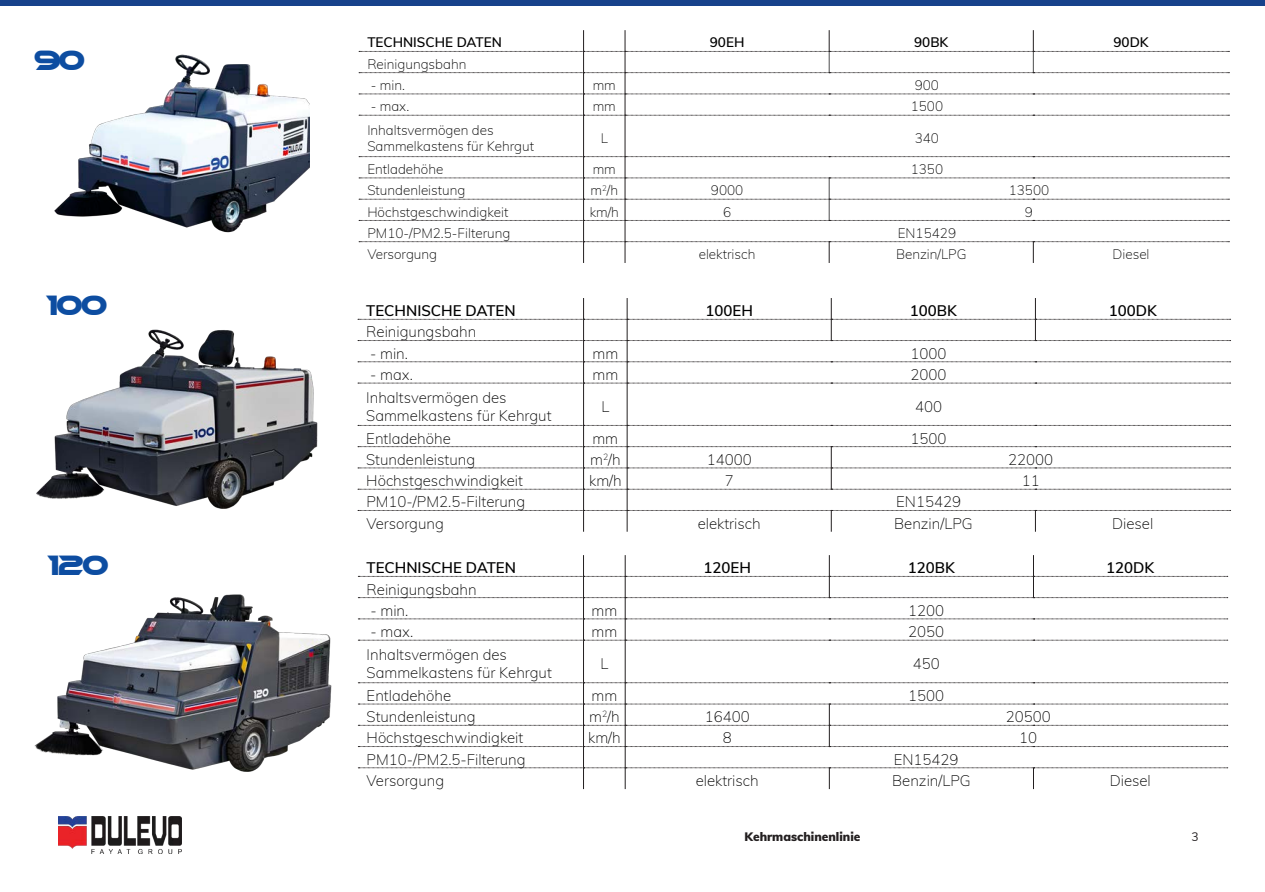
<style>
.page{position:relative;width:1265px;height:892px;background:#fff}
.page>*{position:absolute;margin:0;border:0;box-sizing:border-box;transform-origin:0 0}
.t1{font:27px "Ethnocentric";letter-spacing:-.075em;color:#0d4da1}
.t2{font:200 15px/18px "Muli";color:#000001}
.t3{font:600 15px "Muli";color:#000001}
.t4{font:200 13.5px/16.2px "Muli";color:#000001}
.t5{font:600 13.5px "Muli";color:#000001}
.t6{font:900 12px "Muli";color:#231f20}
.t7{font:12px "Muli";color:#231f20}
</style>
<div class="page">
<img style="left:59px;top:817px;width:123px;height:36px">
<img style="left:36px;top:329px;width:282px;height:180px">
<img style="left:34px;top:594px;width:298px;height:178px">
<img style="left:54px;top:54px;width:256px;height:179px">
<div style="left:0;top:0;width:1265px;height:6px;background:#17428b"></div>
<hr style="left:583px;top:383px;width:1px;height:42px;background:#231f20">
<hr style="left:627px;top:383px;width:1px;height:42px;background:#231f20">
<svg style="left:358px;top:298px;width:872px;height:86px"></svg>
<svg style="left:358px;top:425px;width:872px;height:107px"></svg>
<hr style="left:583px;top:640px;width:1px;height:43px;background:#231f20">
<hr style="left:625px;top:640px;width:1px;height:43px;background:#231f20">
<svg style="left:358px;top:555px;width:869px;height:86px"></svg>
<svg style="left:358px;top:682px;width:869px;height:107px"></svg>
<hr style="left:583px;top:115px;width:1px;height:41px;background:#231f20">
<hr style="left:625px;top:115px;width:1px;height:41px;background:#231f20">
<svg style="left:359px;top:30px;width:870px;height:86px"></svg>
<svg style="left:359px;top:156px;width:870px;height:107px"></svg>
<p class="t1" style="left:34px;top:47px;width:53px">90</p>
<p class="t1" style="left:45px;top:291px;width:64px">100</p>
<p class="t1" style="left:46px;top:551px;width:64px">120</p>
<p class="t5" style="left:367px;top:33px;width:136px">TECHNISCHE DATEN</p>
<p class="t5" style="left:710px;top:33px;width:36px">90EH</p>
<p class="t5" style="left:914px;top:33px;width:36px">90BK</p>
<p class="t5" style="left:1113px;top:33px;width:37px">90DK</p>
<p class="t4" style="left:367px;top:55px;width:101px">Reinigungsbahn</p>
<p class="t4" style="left:371px;top:77px;width:36px">- min.</p>
<p class="t4" style="left:593px;top:77px;width:25px">mm</p>
<p class="t4" style="left:915px;top:77px;width:26px">900</p>
<p class="t4" style="left:371px;top:98px;width:40px">- max.</p>
<p class="t4" style="left:593px;top:98px;width:25px">mm</p>
<p class="t4" style="left:910px;top:98px;width:34px">1500</p>
<p class="t4" style="left:367px;top:121px;width:168px">Inhaltsvermögen des<br>Sammelkastens für Kehrgut</p>
<p class="t4" style="left:601px;top:129px;width:9px">L</p>
<p class="t4" style="left:915px;top:129px;width:26px">340</p>
<p class="t4" style="left:367px;top:160px;width:78px">Entladehöhe</p>
<p class="t4" style="left:593px;top:160px;width:25px">mm</p>
<p class="t4" style="left:910px;top:160px;width:34px">1350</p>
<p class="t4" style="left:367px;top:182px;width:100px">Stundenleistung</p>
<p class="t4" style="left:590px;top:182px;width:29px">m<sup>2</sup>/h</p>
<p class="t4" style="left:711px;top:182px;width:34px">9000</p>
<p class="t4" style="left:1008px;top:182px;width:42px">13500</p>
<p class="t4" style="left:367px;top:203px;width:142px">Höchstgeschwindigkeit</p>
<p class="t4" style="left:590px;top:203px;width:31px">km/h</p>
<p class="t4" style="left:723px;top:203px;width:10px">6</p>
<p class="t4" style="left:1025px;top:203px;width:10px">9</p>
<p class="t4" style="left:367px;top:224px;width:145px">PM10-/PM2.5-Filterung</p>
<p class="t4" style="left:898px;top:224px;width:60px">EN15429</p>
<p class="t4" style="left:367px;top:246px;width:71px">Versorgung</p>
<p class="t4" style="left:699px;top:246px;width:58px">elektrisch</p>
<p class="t4" style="left:896px;top:246px;width:72px">Benzin/LPG</p>
<p class="t4" style="left:1112px;top:246px;width:39px">Diesel</p>
<p class="t3" style="left:366px;top:300px;width:151px">TECHNISCHE DATEN</p>
<p class="t3" style="left:705px;top:300px;width:49px">100EH</p>
<p class="t3" style="left:910px;top:300px;width:48px">100BK</p>
<p class="t3" style="left:1108px;top:300px;width:50px">100DK</p>
<p class="t2" style="left:366px;top:322px;width:112px">Reinigungsbahn</p>
<p class="t2" style="left:370px;top:344px;width:39px">- min.</p>
<p class="t2" style="left:592px;top:344px;width:27px">mm</p>
<p class="t2" style="left:910px;top:344px;width:37px">1000</p>
<p class="t2" style="left:370px;top:365px;width:44px">- max.</p>
<p class="t2" style="left:592px;top:365px;width:27px">mm</p>
<p class="t2" style="left:910px;top:365px;width:37px">2000</p>
<p class="t2" style="left:366px;top:388px;width:187px">Inhaltsvermögen des<br>Sammelkastens für Kehrgut</p>
<p class="t2" style="left:601px;top:397px;width:9px">L</p>
<p class="t2" style="left:915px;top:397px;width:28px">400</p>
<p class="t2" style="left:366px;top:428px;width:86px">Entladehöhe</p>
<p class="t2" style="left:592px;top:428px;width:27px">mm</p>
<p class="t2" style="left:910px;top:428px;width:37px">1500</p>
<p class="t2" style="left:366px;top:450px;width:110px">Stundenleistung</p>
<p class="t2" style="left:590px;top:450px;width:32px">m<sup>2</sup>/h</p>
<p class="t2" style="left:707px;top:450px;width:47px">14000</p>
<p class="t2" style="left:1008px;top:450px;width:46px">22000</p>
<p class="t2" style="left:366px;top:471px;width:158px">Höchstgeschwindigkeit</p>
<p class="t2" style="left:589px;top:471px;width:34px">km/h</p>
<p class="t2" style="left:725px;top:471px;width:10px">7</p>
<p class="t2" style="left:1021px;top:471px;width:19px">11</p>
<p class="t2" style="left:366px;top:492px;width:160px">PM10-/PM2.5-Filterung</p>
<p class="t2" style="left:896px;top:492px;width:66px">EN15429</p>
<p class="t2" style="left:366px;top:514px;width:79px">Versorgung</p>
<p class="t2" style="left:698px;top:514px;width:65px">elektrisch</p>
<p class="t2" style="left:894px;top:514px;width:80px">Benzin/LPG</p>
<p class="t2" style="left:1112px;top:514px;width:43px">Diesel</p>
<p class="t3" style="left:367px;top:557px;width:151px">TECHNISCHE DATEN</p>
<p class="t3" style="left:703px;top:557px;width:49px">120EH</p>
<p class="t3" style="left:908px;top:557px;width:48px">120BK</p>
<p class="t3" style="left:1106px;top:557px;width:50px">120DK</p>
<p class="t2" style="left:367px;top:579px;width:112px">Reinigungsbahn</p>
<p class="t2" style="left:370px;top:601px;width:39px">- min.</p>
<p class="t2" style="left:591px;top:601px;width:27px">mm</p>
<p class="t2" style="left:908px;top:601px;width:37px">1200</p>
<p class="t2" style="left:370px;top:622px;width:44px">- max.</p>
<p class="t2" style="left:591px;top:622px;width:27px">mm</p>
<p class="t2" style="left:908px;top:622px;width:37px">2050</p>
<p class="t2" style="left:367px;top:645px;width:187px">Inhaltsvermögen des<br>Sammelkastens für Kehrgut</p>
<p class="t2" style="left:600px;top:654px;width:9px">L</p>
<p class="t2" style="left:912px;top:654px;width:28px">450</p>
<p class="t2" style="left:367px;top:686px;width:86px">Entladehöhe</p>
<p class="t2" style="left:591px;top:686px;width:27px">mm</p>
<p class="t2" style="left:908px;top:686px;width:37px">1500</p>
<p class="t2" style="left:367px;top:707px;width:110px">Stundenleistung</p>
<p class="t2" style="left:589px;top:707px;width:32px">m<sup>2</sup>/h</p>
<p class="t2" style="left:705px;top:707px;width:46px">16400</p>
<p class="t2" style="left:1005px;top:707px;width:46px">20500</p>
<p class="t2" style="left:367px;top:728px;width:158px">Höchstgeschwindigkeit</p>
<p class="t2" style="left:588px;top:728px;width:34px">km/h</p>
<p class="t2" style="left:723px;top:728px;width:10px">8</p>
<p class="t2" style="left:1019px;top:728px;width:19px">10</p>
<p class="t2" style="left:367px;top:750px;width:160px">PM10-/PM2.5-Filterung</p>
<p class="t2" style="left:894px;top:750px;width:66px">EN15429</p>
<p class="t2" style="left:367px;top:771px;width:79px">Versorgung</p>
<p class="t2" style="left:696px;top:771px;width:65px">elektrisch</p>
<p class="t2" style="left:892px;top:771px;width:80px">Benzin/LPG</p>
<p class="t2" style="left:1109px;top:771px;width:43px">Diesel</p>
<p class="t6" style="left:744px;top:827px;width:117px">Kehrmaschinenlinie</p>
<p class="t7" style="left:1191px;top:827px;width:9px">3</p>
</div>
